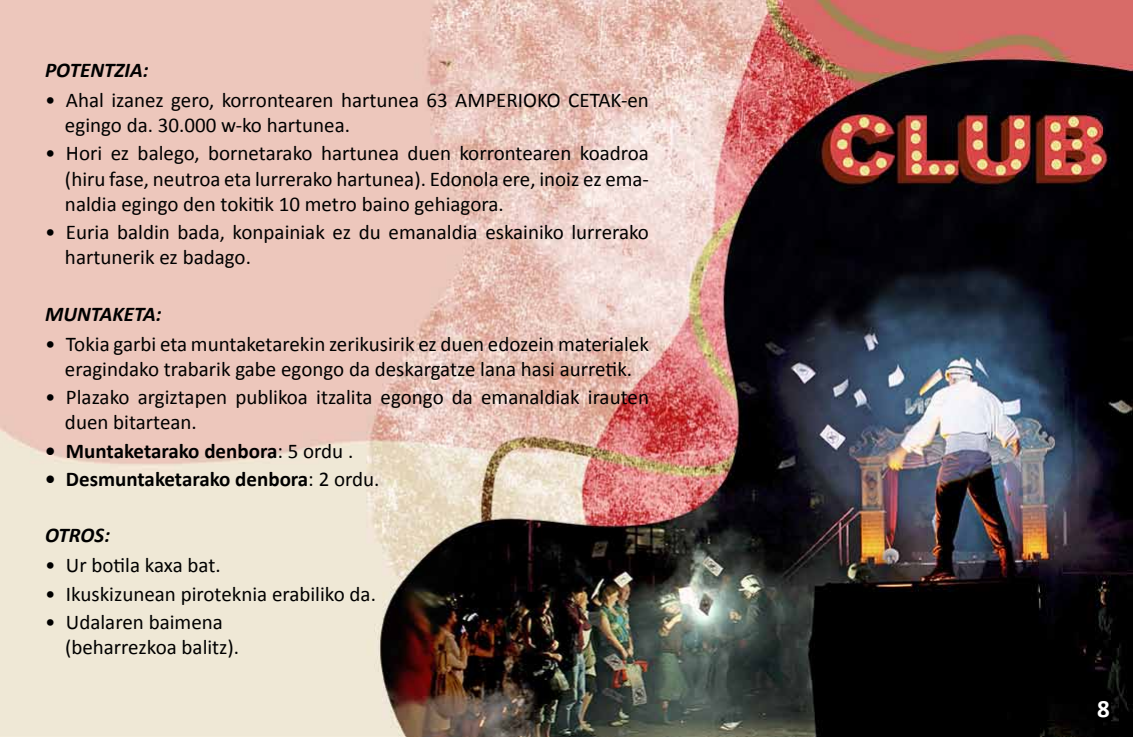
<style>
.page{position:relative;width:1134px;height:737px;background:#fff}
.page>*{position:absolute;margin:0;border:0;box-sizing:border-box;transform-origin:0 0}
.t1{font:700 25px "Calibri";color:#fff}
.t2{font:21px/25.2px "Calibri";color:#000}
.t3{font:700 21px "Calibri";color:#000}
.t4{font:italic 700 21px "Calibri";color:#000}
.s1{font-weight:400}
</style>
<div class="page">
<img style="left:0;top:0;width:1133px;height:736px">
<p class="t4" style="left:45px;top:57px;width:105px">POTENTZIA:</p>
<p class="t2" style="left:65px;top:88px;width:585px;text-indent:-20px">• Ahal izanez gero, korrontearen hartunea 63 AMPERIOKO CETAK-en egingo da. 30.000 w-ko hartunea.</p>
<p class="t2" style="left:65px;top:141px;width:585px;text-align:justify;text-indent:-20px">• Hori ez balego, bornetarako hartunea duen korrontearen koadroa (hiru fase, neutroa eta lurrerako hartunea). Edonola ere, inoiz ez ema&shy;naldia egingo den tokitik 10 metro baino gehiagora.</p>
<p class="t2" style="left:65px;top:220px;width:586px;text-indent:-20px">• Euria baldin bada, konpainiak ez du emanaldia eskainiko lurrerako hartunerik ez badago.</p>
<p class="t4" style="left:45px;top:300px;width:118px">MUNTAKETA:</p>
<p class="t2" style="left:45px;top:331px;width:605px;text-align:center">• Tokia garbi eta muntaketarekin zerikusirik ez duen edozein materialek eragindako trabarik gabe egongo da deskargatze lana hasi aurretik.</p>
<p class="t2" style="left:65px;top:385px;width:586px;text-indent:-20px">• Plazako argiztapen publikoa itzalita egongo da emanaldiak irauten duen bitartean.</p>
<p class="t3" style="left:45px;top:437px;width:310px">• Muntaketarako denbora<span class="s1">: 5 ordu .</span></p>
<p class="t3" style="left:45px;top:465px;width:336px">• Desmuntaketarako denbora<span class="s1">: 2 ordu.</span></p>
<p class="t4" style="left:45px;top:522px;width:67px">OTROS:</p>
<p class="t2" style="left:45px;top:553px;width:177px">• Ur botila kaxa bat.</p>
<p class="t2" style="left:45px;top:581px;width:333px">• Ikuskizunean piroteknia erabiliko da.</p>
<p class="t2" style="left:65px;top:609px;width:176px;text-indent:-20px">• Udalaren baimena (beharrezkoa balitz).</p>
<p class="t1" style="left:1097px;top:693px;width:14px">8</p>
</div>
